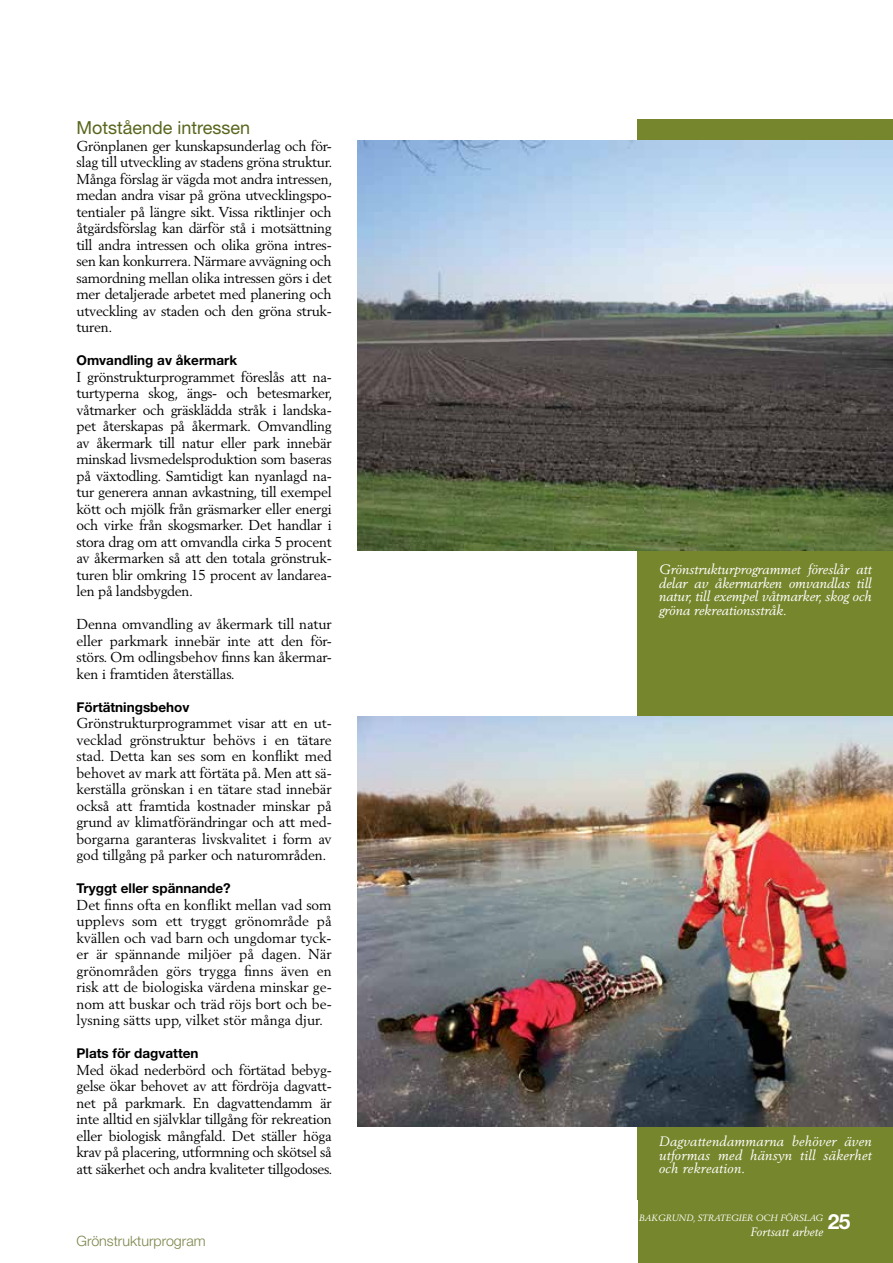
<style>
.page{position:relative;width:893px;height:1263px;background:#fff}
.page>*{position:absolute;margin:0;border:0;box-sizing:border-box;transform-origin:0 0}
.t1{font:700 21px "Helvetica Neue LT Std";color:#fff}
.Mellanrubrik{font:18px "Helvetica Neue LT Std";color:#58661c}
.Brödtext{font:14.25px/16.5px "Berling LT Std";letter-spacing:-.02em;color:#000;text-align:justify}
.t2{font:300 14.25px "Helvetica Neue LT Std";color:#7a8549}
.Bildtext{font:italic 13.5px/13.5px "Berling LT Std";color:#fff;text-align:justify}
.Bildtext_vit{font:italic 13.5px/13.5px "Berling LT Std";letter-spacing:.02em;color:#fff;text-align:justify}
.Rubrik_stycke{font:700 13.5px "Helvetica Neue LT Std";color:#000}
.Brödtext-2{font:700 13.5px "Helvetica Neue LT Std";color:#000}
.t3{font:italic 12px "Berling LT Std";letter-spacing:.01em;color:#fff}
.Innehållsförteckning{font:italic 9px "Berling LT Std";color:#fff}
</style>
<div class="page">
<div style="left:638px;top:1178px;width:255px;height:85px;background:#76862c"></div>
<div style="left:638px;top:119px;width:255px;height:1081px;background:#76862c"></div>
<img style="left:357px;top:140px;width:536px;height:411px">
<img style="left:357px;top:716px;width:536px;height:410px">
<p class="Mellanrubrik" style="left:77px;top:117px;width:175px">Motstående intressen</p>
<p class="Brödtext" style="left:77px;top:137px;width:257px">Grönplanen ger kunskapsunderlag och för&shy;slag till utveckling av stadens gröna struktur.<br>Många förslag är vägda mot andra intressen, medan andra visar på gröna utvecklingspo&shy;tentialer på längre sikt. Vissa riktlinjer och åtgärdsförslag kan därför stå i motsättning till andra intressen och olika gröna intres&shy;sen kan konkurrera. Närmare avvägning och samordning mellan olika intressen görs i det mer detaljerade arbetet med planering och utveckling av staden och den gröna struk&shy;turen.</p>
<p class="Brödtext-2" style="left:77px;top:352px;width:162px">Omvandling av åkermark</p>
<p class="Brödtext" style="left:77px;top:368px;width:257px">I grönstrukturprogrammet föreslås att na&shy;turtyperna skog, ängs- och betesmarker, våtmarker och gräsklädda stråk i landska&shy;pet återskapas på åkermark. Omvandling av åkermark till natur eller park innebär minskad livsmedelsproduktion som baseras på växtodling. Samtidigt kan nyanlagd na&shy;tur generera annan avkastning, till exempel kött och mjölk från gräsmarker eller energi och virke från skogsmarker. Det handlar i stora drag om att omvandla cirka 5 procent av åkermarken så att den totala grönstruk&shy;turen blir omkring 15 procent av landarea&shy;len på landsbygden.</p>
<p class="Brödtext" style="left:77px;top:616px;width:257px">Denna omvandling av åkermark till natur eller parkmark innebär inte att den för&shy;störs. Om odlingsbehov finns kan åkermar&shy;ken i framtiden återställas.</p>
<p class="Rubrik_stycke" style="left:77px;top:698px;width:115px">Förtätningsbehov</p>
<p class="Brödtext" style="left:77px;top:715px;width:257px">Grönstrukturprogrammet visar att en ut&shy;vecklad grönstruktur behövs i en tätare stad. Detta kan ses som en konflikt med behovet av mark att förtäta på. Men att sä&shy;kerställa grönskan i en tätare stad innebär också att framtida kostnader minskar på grund av klimatförändringar och att med&shy;borgarna garanteras livskvalitet i form av god tillgång på parker och naturområden.</p>
<p class="Rubrik_stycke" style="left:77px;top:880px;width:156px">Tryggt eller spännande?</p>
<p class="Brödtext" style="left:77px;top:896px;width:257px">Det finns ofta en konflikt mellan vad som upplevs som ett tryggt grönområde på kvällen och vad barn och ungdomar tyck&shy;er är spännande miljöer på dagen. När grönområden görs trygga finns även en risk att de biologiska värdena minskar ge&shy;nom att buskar och träd röjs bort och be&shy;lysning sätts upp, vilket stör många djur.</p>
<p class="Rubrik_stycke" style="left:77px;top:1045px;width:124px">Plats för dagvatten</p>
<p class="Brödtext" style="left:77px;top:1061px;width:257px">Med ökad nederbörd och förtätad bebyg&shy;gelse ökar behovet av att fördröja dagvatt&shy;net på parkmark. En dagvattendamm är inte alltid en självklar tillgång för rekreation eller biologisk mångfald. Det ställer höga krav på placering, utformning och skötsel så att säkerhet och andra kvaliteter tillgodoses.</p>
<p class="t2" style="left:77px;top:1232px;width:131px">Grönstrukturprogram</p>
<p class="Bildtext" style="left:659px;top:563px;width:214px">Grönstrukturprogrammet föreslår att delar av åkermarken omvandlas till natur, till exempel våtmarker, skog och gröna rekreationsstråk.</p>
<p class="Bildtext_vit" style="left:659px;top:1134px;width:214px">Dagvattendammarna behöver även utformas med hänsyn till säkerhet och rekreation.</p>
<p class="Innehållsförteckning" style="left:639px;top:1213px;width:186px">BAKGRUND, STRATEGIER OCH FÖRSLAG</p>
<p class="t3" style="left:750px;top:1225px;width:74px">Fortsatt arbete</p>
<h1 class="t1" style="left:828px;top:1209px;width:24px">25</h1>
</div>
